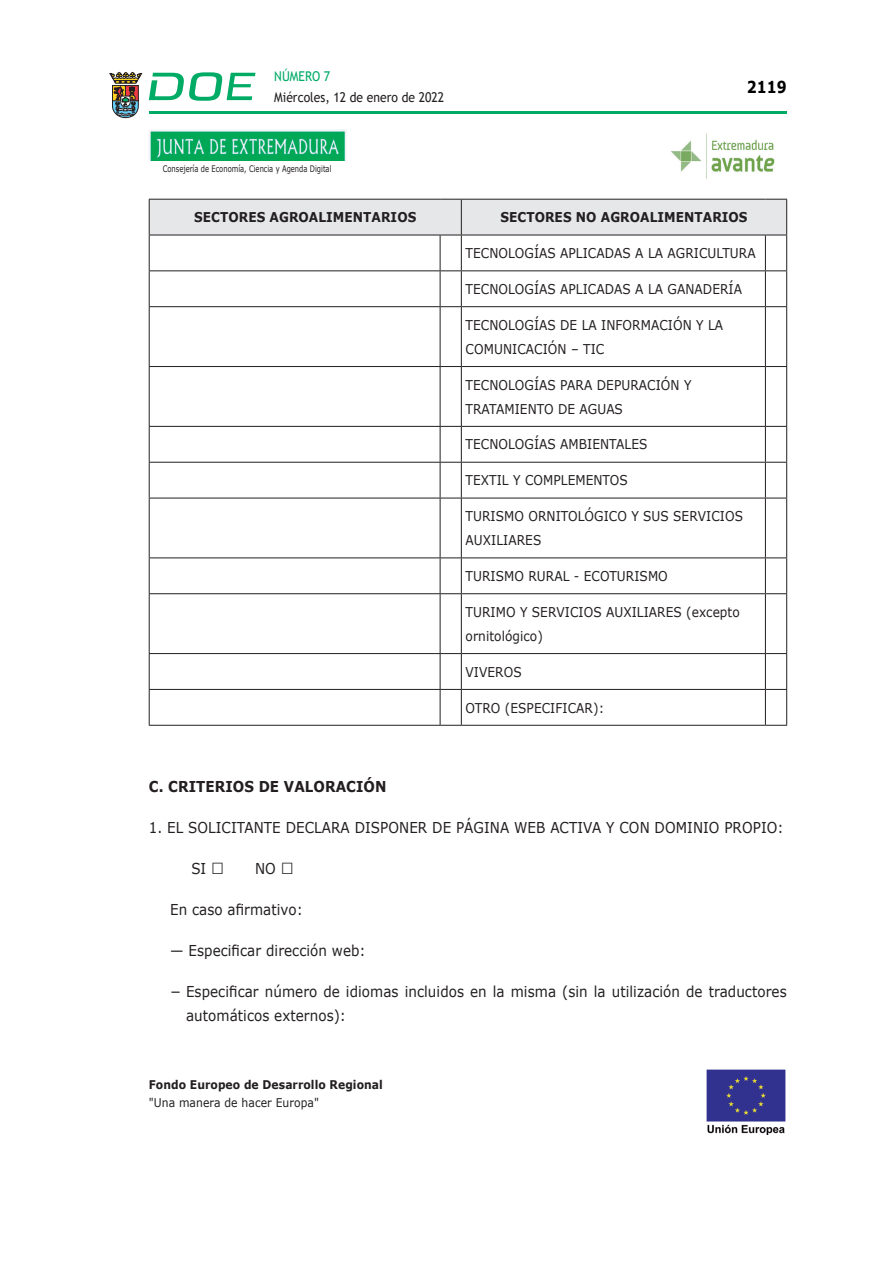
<style>
.page{position:relative;width:893px;height:1263px;background:#fff}
.page>*{position:absolute;margin:0;border:0;box-sizing:border-box;transform-origin:0 0}
.t1{font:700 16.5px "Verdana";color:#000;scale:.85 1}
.CUERPO_DE_TEXTO{font:15px/24px "Verdana";letter-spacing:.005em;color:#231f20;scale:.9 1}
.CUERPO_DE_TEXTO-2{font:700 15px "Verdana";letter-spacing:.005em;color:#231f20;scale:.9 1}
.CUERPO_DE_TEXTO-3{font:13.5px/24px "Verdana";letter-spacing:.005em;color:#231f20;scale:.9 1}
.ENCABEZADO_TABLA{font:700 13.5px "Verdana";letter-spacing:.005em;color:#231f20;scale:.9 1}
.t2{font:13.5px "Trebuchet MS";color:#231f20;scale:.9 1}
.t3{font:13.5px "Trebuchet MS";color:#00ab67;scale:.9 1}
.CUERPO_DE_TEXTO-4{font:700 12px "Verdana";letter-spacing:.005em;color:#231f20;scale:.9 1}
.CUERPO_DE_TEXTO-5{font:12px "Verdana";letter-spacing:.005em;color:#231f20;scale:.9 1}
.ADENDA{font:9px "Verdana";color:#231f20;scale:.75 1}
.s1{font-size:24px}
</style>
<div class="page">
<hr style="left:149px;top:111px;width:638px;height:3px;background:#00ab66">
<svg style="left:109px;top:72px;width:33px;height:46px"></svg>
<svg style="left:149px;top:72px;width:106px;height:29px"></svg>
<svg style="left:149px;top:199px;width:638px;height:37px;background:#dcdddf"></svg>
<hr style="left:149px;top:235px;width:1px;height:35px;background:#231f20">
<hr style="left:440px;top:235px;width:1px;height:35px;background:#231f20">
<hr style="left:461px;top:235px;width:1px;height:35px;background:#231f20">
<hr style="left:765px;top:235px;width:1px;height:35px;background:#231f20">
<hr style="left:786px;top:235px;width:1px;height:35px;background:#231f20">
<hr style="left:149px;top:270px;width:291px;height:1px;background:#231f20">
<hr style="left:149px;top:271px;width:1px;height:35px;background:#231f20">
<svg style="left:440px;top:270px;width:21px;height:1px"></svg>
<hr style="left:440px;top:271px;width:1px;height:35px;background:#231f20">
<hr style="left:461px;top:270px;width:304px;height:1px;background:#231f20">
<hr style="left:461px;top:271px;width:1px;height:35px;background:#231f20">
<svg style="left:765px;top:270px;width:22px;height:1px"></svg>
<hr style="left:765px;top:271px;width:1px;height:35px;background:#231f20">
<hr style="left:786px;top:271px;width:1px;height:35px;background:#231f20">
<hr style="left:149px;top:306px;width:291px;height:1px;background:#231f20">
<hr style="left:149px;top:307px;width:1px;height:59px;background:#231f20">
<svg style="left:440px;top:306px;width:21px;height:1px"></svg>
<hr style="left:440px;top:307px;width:1px;height:59px;background:#231f20">
<hr style="left:461px;top:306px;width:304px;height:1px;background:#231f20">
<hr style="left:461px;top:307px;width:1px;height:59px;background:#231f20">
<svg style="left:765px;top:306px;width:22px;height:1px"></svg>
<hr style="left:765px;top:307px;width:1px;height:59px;background:#231f20">
<hr style="left:786px;top:307px;width:1px;height:59px;background:#231f20">
<hr style="left:149px;top:366px;width:291px;height:1px;background:#231f20">
<hr style="left:149px;top:367px;width:1px;height:59px;background:#231f20">
<svg style="left:440px;top:366px;width:21px;height:1px"></svg>
<hr style="left:440px;top:367px;width:1px;height:59px;background:#231f20">
<hr style="left:461px;top:366px;width:304px;height:1px;background:#231f20">
<hr style="left:461px;top:367px;width:1px;height:59px;background:#231f20">
<svg style="left:765px;top:366px;width:22px;height:1px"></svg>
<hr style="left:765px;top:367px;width:1px;height:59px;background:#231f20">
<hr style="left:786px;top:367px;width:1px;height:59px;background:#231f20">
<hr style="left:149px;top:426px;width:291px;height:1px;background:#231f20">
<hr style="left:149px;top:427px;width:1px;height:35px;background:#231f20">
<svg style="left:440px;top:426px;width:21px;height:1px"></svg>
<hr style="left:440px;top:427px;width:1px;height:35px;background:#231f20">
<hr style="left:461px;top:426px;width:304px;height:1px;background:#231f20">
<hr style="left:461px;top:427px;width:1px;height:35px;background:#231f20">
<svg style="left:765px;top:426px;width:22px;height:1px"></svg>
<hr style="left:765px;top:427px;width:1px;height:35px;background:#231f20">
<hr style="left:786px;top:427px;width:1px;height:35px;background:#231f20">
<hr style="left:149px;top:462px;width:291px;height:1px;background:#231f20">
<hr style="left:149px;top:463px;width:1px;height:35px;background:#231f20">
<svg style="left:440px;top:462px;width:21px;height:1px"></svg>
<hr style="left:440px;top:463px;width:1px;height:35px;background:#231f20">
<hr style="left:461px;top:462px;width:304px;height:1px;background:#231f20">
<hr style="left:461px;top:463px;width:1px;height:35px;background:#231f20">
<svg style="left:765px;top:462px;width:22px;height:1px"></svg>
<hr style="left:765px;top:463px;width:1px;height:35px;background:#231f20">
<hr style="left:786px;top:463px;width:1px;height:35px;background:#231f20">
<hr style="left:149px;top:498px;width:291px;height:1px;background:#231f20">
<hr style="left:149px;top:498px;width:1px;height:59px;background:#231f20">
<svg style="left:441px;top:498px;width:20px;height:1px"></svg>
<hr style="left:440px;top:498px;width:1px;height:59px;background:#231f20">
<hr style="left:461px;top:498px;width:304px;height:1px;background:#231f20">
<hr style="left:461px;top:498px;width:1px;height:59px;background:#231f20">
<svg style="left:766px;top:498px;width:20px;height:1px"></svg>
<hr style="left:765px;top:498px;width:1px;height:59px;background:#231f20">
<hr style="left:786px;top:498px;width:1px;height:59px;background:#231f20">
<hr style="left:149px;top:557px;width:291px;height:1px;background:#231f20">
<hr style="left:149px;top:558px;width:1px;height:35px;background:#231f20">
<svg style="left:440px;top:557px;width:21px;height:1px"></svg>
<hr style="left:440px;top:558px;width:1px;height:35px;background:#231f20">
<hr style="left:461px;top:557px;width:304px;height:1px;background:#231f20">
<hr style="left:461px;top:558px;width:1px;height:35px;background:#231f20">
<svg style="left:765px;top:557px;width:22px;height:1px"></svg>
<hr style="left:765px;top:558px;width:1px;height:35px;background:#231f20">
<hr style="left:786px;top:558px;width:1px;height:35px;background:#231f20">
<hr style="left:149px;top:593px;width:291px;height:1px;background:#231f20">
<hr style="left:149px;top:594px;width:1px;height:59px;background:#231f20">
<svg style="left:440px;top:593px;width:21px;height:1px"></svg>
<hr style="left:440px;top:594px;width:1px;height:59px;background:#231f20">
<hr style="left:461px;top:593px;width:304px;height:1px;background:#231f20">
<hr style="left:461px;top:594px;width:1px;height:59px;background:#231f20">
<svg style="left:765px;top:593px;width:22px;height:1px"></svg>
<hr style="left:765px;top:594px;width:1px;height:59px;background:#231f20">
<hr style="left:786px;top:594px;width:1px;height:59px;background:#231f20">
<hr style="left:149px;top:653px;width:291px;height:1px;background:#231f20">
<hr style="left:149px;top:654px;width:1px;height:35px;background:#231f20">
<svg style="left:440px;top:653px;width:21px;height:1px"></svg>
<hr style="left:440px;top:654px;width:1px;height:35px;background:#231f20">
<hr style="left:461px;top:653px;width:304px;height:1px;background:#231f20">
<hr style="left:461px;top:654px;width:1px;height:35px;background:#231f20">
<svg style="left:765px;top:653px;width:22px;height:1px"></svg>
<hr style="left:765px;top:654px;width:1px;height:35px;background:#231f20">
<hr style="left:786px;top:654px;width:1px;height:35px;background:#231f20">
<hr style="left:149px;top:689px;width:291px;height:1px;background:#231f20">
<hr style="left:149px;top:690px;width:1px;height:35px;background:#231f20">
<svg style="left:440px;top:689px;width:21px;height:1px"></svg>
<hr style="left:440px;top:690px;width:1px;height:35px;background:#231f20">
<hr style="left:461px;top:689px;width:304px;height:1px;background:#231f20">
<hr style="left:461px;top:690px;width:1px;height:35px;background:#231f20">
<svg style="left:765px;top:689px;width:22px;height:1px"></svg>
<hr style="left:765px;top:690px;width:1px;height:35px;background:#231f20">
<hr style="left:786px;top:690px;width:1px;height:35px;background:#231f20">
<hr style="left:149px;top:725px;width:291px;height:1px;background:#231f20">
<svg style="left:440px;top:725px;width:21px;height:1px"></svg>
<hr style="left:461px;top:725px;width:304px;height:1px;background:#231f20">
<svg style="left:765px;top:725px;width:22px;height:1px"></svg>
<img style="left:149px;top:129px;width:198px;height:32px">
<img style="left:671px;top:133px;width:104px;height:46px">
<img style="left:706px;top:1069px;width:80px;height:66px">
<p class="t3" style="left:274px;top:67px;width:64px">NÚMERO 7</p>
<p class="t2" style="left:274px;top:88px;width:190px">Miércoles, 12 de enero de 2022</p>
<p class="ADENDA" style="left:163px;top:162px;width:226px">Consejería de Economía, Ciencia y Agenda Digital</p>
<p class="t1" style="left:747px;top:75px;width:48px">2119</p>
<p class="ENCABEZADO_TABLA" style="left:194px;top:208px;width:248px">SECTORES AGROALIMENTARIOS</p>
<p class="ENCABEZADO_TABLA" style="left:500px;top:208px;width:276px">SECTORES NO AGROALIMENTARIOS</p>
<p class="CUERPO_DE_TEXTO-3" style="left:466px;top:241px;width:324px">TECNOLOGÍAS APLICADAS A LA AGRICULTURA</p>
<p class="CUERPO_DE_TEXTO-3" style="left:466px;top:277px;width:309px">TECNOLOGÍAS APLICADAS A LA GANADERÍA</p>
<p class="CUERPO_DE_TEXTO-3" style="left:466px;top:313px;width:288px">TECNOLOGÍAS DE LA INFORMACIÓN Y LA<br>COMUNICACIÓN – TIC</p>
<p class="CUERPO_DE_TEXTO-3" style="left:466px;top:373px;width:253px">TECNOLOGÍAS PARA DEPURACIÓN Y<br>TRATAMIENTO DE AGUAS</p>
<p class="CUERPO_DE_TEXTO-3" style="left:466px;top:432px;width:204px">TECNOLOGÍAS AMBIENTALES</p>
<p class="CUERPO_DE_TEXTO-3" style="left:466px;top:468px;width:182px">TEXTIL Y COMPLEMENTOS</p>
<p class="CUERPO_DE_TEXTO-3" style="left:466px;top:504px;width:310px">TURISMO ORNITOLÓGICO Y SUS SERVICIOS<br>AUXILIARES</p>
<p class="CUERPO_DE_TEXTO-3" style="left:466px;top:564px;width:226px">TURISMO RURAL - ECOTURISMO</p>
<p class="CUERPO_DE_TEXTO-3" style="left:466px;top:600px;width:306px">TURIMO Y SERVICIOS AUXILIARES (excepto ornitológico)</p>
<p class="CUERPO_DE_TEXTO-3" style="left:466px;top:660px;width:64px">VIVEROS</p>
<p class="CUERPO_DE_TEXTO-3" style="left:466px;top:695px;width:156px">OTRO (ESPECIFICAR):</p>
<p class="CUERPO_DE_TEXTO-2" style="left:149px;top:776px;width:266px">C. CRITERIOS DE VALORACIÓN</p>
<p class="CUERPO_DE_TEXTO" style="left:149px;top:815px;width:707px">1. EL SOLICITANTE DECLARA DISPONER DE PÁGINA WEB ACTIVA Y CON DOMINIO PROPIO:</p>
<p class="CUERPO_DE_TEXTO" style="left:191px;top:856px;width:38px">SI <span class="s1">□</span></p>
<p class="CUERPO_DE_TEXTO" style="left:255px;top:856px;width:45px">NO <span class="s1">□</span></p>
<p class="CUERPO_DE_TEXTO" style="left:170px;top:897px;width:149px">En caso afirmativo:</p>
<p class="CUERPO_DE_TEXTO" style="left:170px;top:938px;width:219px">— Especificar dirección web:</p>
<p class="CUERPO_DE_TEXTO" style="left:186px;top:979px;width:669px;text-indent:-16px">− Especificar número de idiomas incluidos en la misma (sin la utilización de traductores automáticos externos):</p>
<p class="CUERPO_DE_TEXTO-4" style="left:149px;top:1076px;width:262px">Fondo Europeo de Desarrollo Regional</p>
<p class="CUERPO_DE_TEXTO-5" style="left:149px;top:1095px;width:191px">"Una manera de hacer Europa"</p>
</div>
